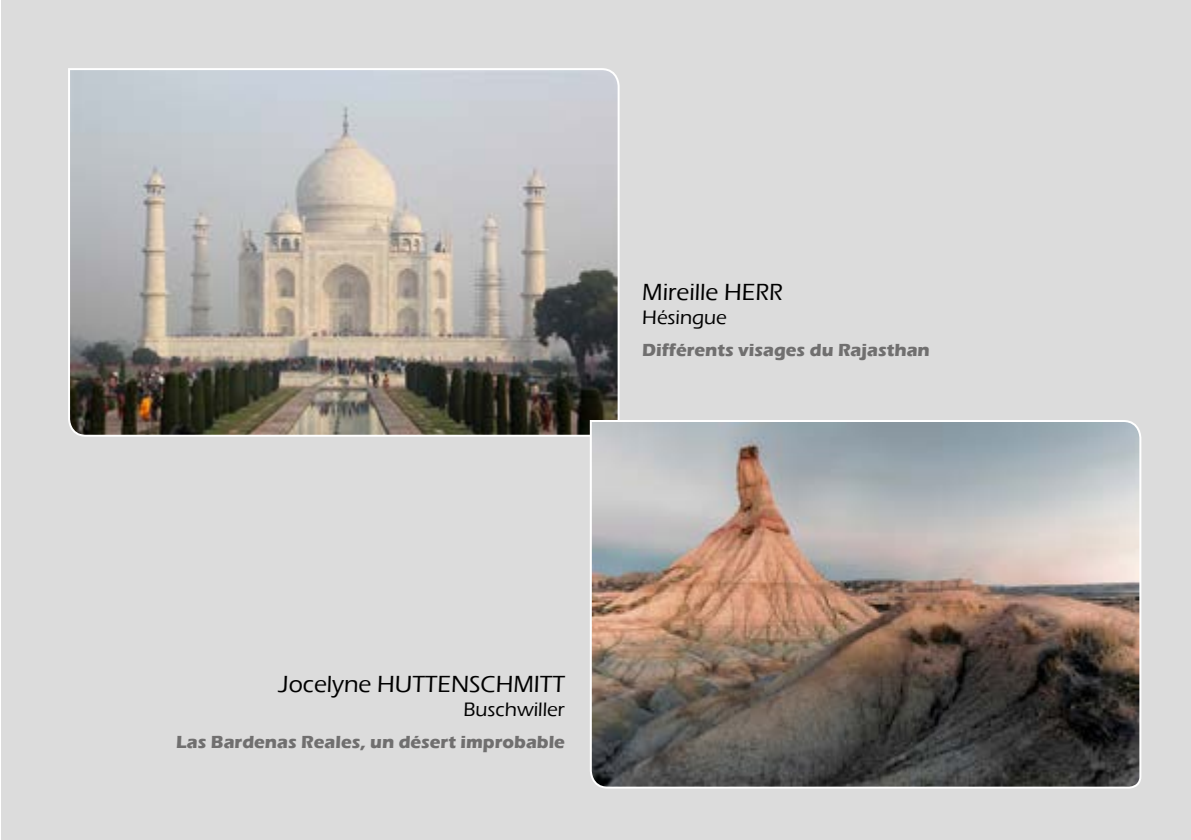
<style>
.page{position:relative;width:1191px;height:840px;background:#fff}
.page>*{position:absolute;margin:0;border:0;box-sizing:border-box;transform-origin:0 0}
.t1{font:500 24px "Eras ITC";color:#000}
.t2{font:500 20px "Eras ITC";color:#000}
.t3{font:700 18px "Eras ITC";color:#706f6f}
</style>
<div class="page">
<div style="left:1px;top:0;width:1190px;height:839px;background:#dcdcdc"></div>
<svg style="left:68px;top:68px;width:552px;height:369px;background:#a6a39f"></svg>
<img style="left:589px;top:419px;width:553px;height:370px">
<h1 class="t1" style="left:642px;top:279px;width:142px">Mireille HERR</h1>
<p class="t2" style="left:642px;top:306px;width:86px">Hésingue</p>
<p class="t3" style="left:642px;top:340px;width:289px">Différents visages du Rajasthan</p>
<h1 class="t1" style="left:279px;top:670px;width:288px">Jocelyne HUTTENSCHMITT</h1>
<p class="t2" style="left:463px;top:697px;width:103px">Buschwiller</p>
<p class="t3" style="left:176px;top:731px;width:390px">Las Bardenas Reales, un désert improbable</p>
</div>
